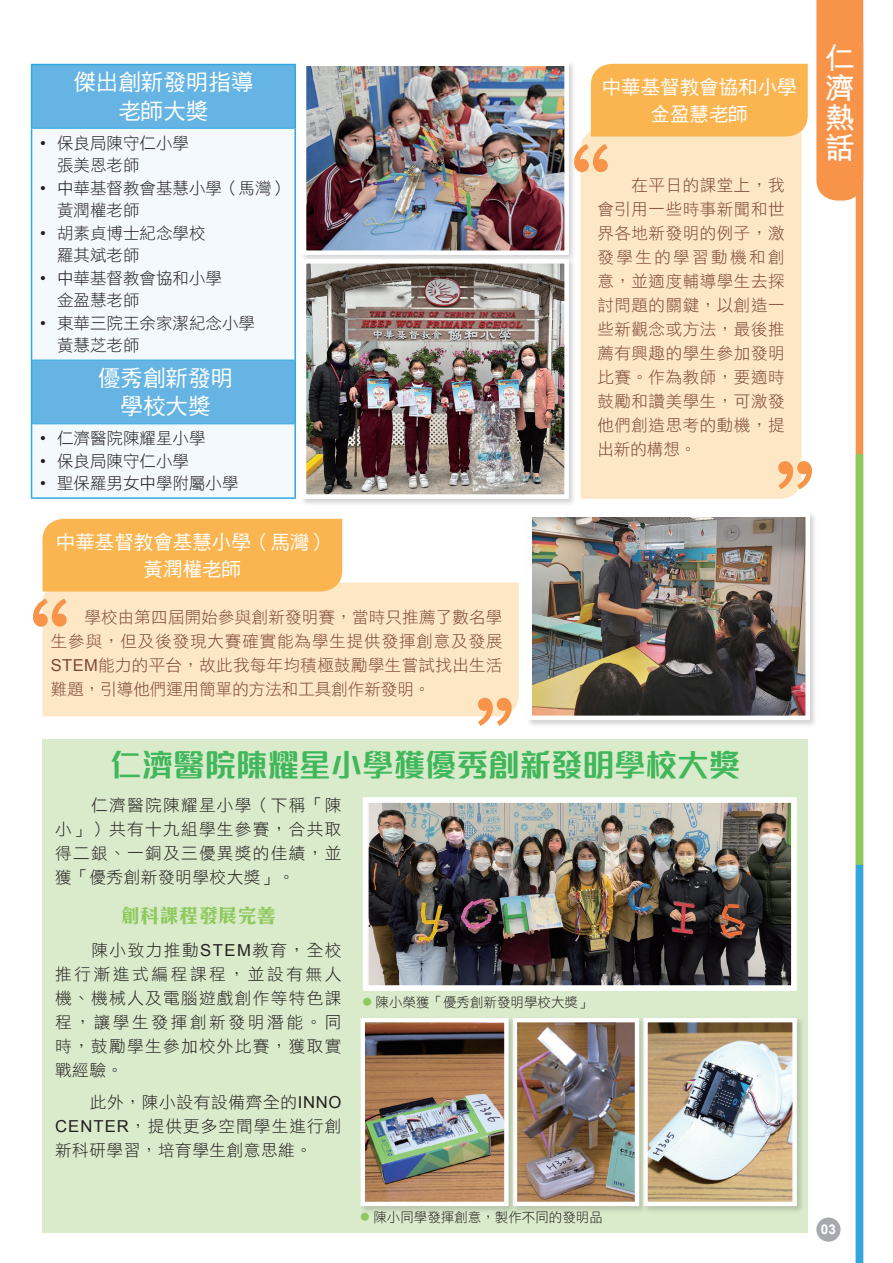
<style>
.page{position:relative;width:893px;height:1263px;background:#fff}
.page>*{position:absolute;margin:0;border:0;box-sizing:border-box;transform-origin:0 0}
.藍標_2{font:700 31.5px "M Finance HK";color:#40b75b}
.t1{font:700 30px/30px "M Hei HK";color:#fff;text-align:justify}
.内文1{font:22.5px "DF Hei Std W5";color:#fff}
.內文{font:19.5px "DF Hei Std W5";color:#fff}
.内文1-2{font:700 19.5px "C Hei 3 HK";color:#8ec95d}
.内文1-3{font:16.5px/24px "DF Hei Std W3";letter-spacing:.02em;color:#7b4737;text-align:justify}
.内文1-4{font:16.5px/24px "DF Hei Std W3";letter-spacing:.03em;color:#231f20;text-align:justify}
.内文1-5{font:16.5px "DF Hei Std W3";color:#231f20}
.t2{font:13.5px "DF Hei Std W3";color:#231f20}
.t3{font:700 13.5px "Arial";color:#fff}
.s1{font-family:"Arial"}
.s2{font-size:9px;color:#8ec95d}
</style>
<div class="page">
<div style="left:580px;top:129px;width:221px;height:370px;background:#fee7c5"></div>
<div style="left:43px;top:583px;width:476px;height:133px;background:#fee7c5"></div>
<div style="left:43px;top:739px;width:765px;height:494px;background:#daebcb"></div>
<div style="left:526px;top:511px;width:291px;height:216px;background:#231f20;opacity:.2"></div>
<img style="left:532px;top:517px;width:273px;height:198px">
<div style="left:300px;top:60px;width:277px;height:202px;background:#231f20;opacity:.2"></div>
<img style="left:307px;top:67px;width:257px;height:183px">
<div style="left:302px;top:62px;width:267px;height:193px;border:4px solid #fff"></div>
<div style="left:300px;top:257px;width:277px;height:249px;background:#231f20;opacity:.2"></div>
<img style="left:307px;top:264px;width:257px;height:230px">
<div style="left:302px;top:259px;width:267px;height:240px;border:4px solid #fff"></div>
<div style="left:32px;top:65px;width:262px;height:63px;background:#65b4e4"></div>
<svg style="left:32px;top:129px;width:262px;height:368px;fill:#f4f9fd"></svg>
<hr style="left:31px;top:64px;width:265px;height:1px;background:#2fa8df">
<hr style="left:31px;top:65px;width:1px;height:63px;background:#2fa8df">
<hr style="left:294px;top:65px;width:2px;height:63px;background:#2fa8df">
<hr style="left:31px;top:128px;width:1px;height:232px;background:#2fa8df">
<hr style="left:294px;top:128px;width:2px;height:232px;background:#2fa8df">
<hr style="left:31px;top:360px;width:1px;height:64px;background:#2fa8df">
<hr style="left:294px;top:360px;width:2px;height:64px;background:#2fa8df">
<hr style="left:31px;top:424px;width:1px;height:73px;background:#2fa8df">
<hr style="left:294px;top:424px;width:2px;height:73px;background:#2fa8df">
<hr style="left:31px;top:497px;width:265px;height:2px;background:#2fa8df">
<hr style="left:32px;top:128px;width:262px;height:1px;background:#2fa8df">
<hr style="left:32px;top:360px;width:262px;height:1px;background:#2fa8df">
<hr style="left:32px;top:423px;width:262px;height:1px;background:#2fa8df">
<svg style="left:778px;top:461px;width:34px;height:28px"></svg>
<svg style="left:478px;top:698px;width:34px;height:28px"></svg>
<svg style="left:574px;top:144px;width:34px;height:28px"></svg>
<svg style="left:33px;top:598px;width:34px;height:29px"></svg>
<div style="left:591px;top:64px;width:217px;height:72px;background:#fbb550"></div>
<div style="left:43px;top:519px;width:299px;height:72px;background:#fbb550"></div>
<div style="left:642px;top:1016px;width:162px;height:197px;background:#231f20;opacity:.2"></div>
<img style="left:648px;top:1023px;width:144px;height:178px">
<div style="left:643px;top:1018px;width:154px;height:188px;border:4px solid #fff"></div>
<img style="left:370px;top:804px;width:420px;height:180px">
<div style="left:363px;top:797px;width:434px;height:194px;border:6px solid #fff"></div>
<div style="left:511px;top:1016px;width:136px;height:197px;background:#231f20;opacity:.2"></div>
<img style="left:518px;top:1023px;width:116px;height:178px">
<div style="left:513px;top:1018px;width:126px;height:188px;border:4px solid #fff"></div>
<div style="left:359px;top:1016px;width:157px;height:197px;background:#231f20;opacity:.2"></div>
<img style="left:366px;top:1023px;width:138px;height:178px">
<div style="left:361px;top:1018px;width:148px;height:188px;border:4px solid #fff"></div>
<div style="left:856px;top:43px;width:7px;height:1220px;background:#f79449"></div>
<div style="left:856px;top:454px;width:7px;height:411px;background:#8ec95d"></div>
<div style="left:856px;top:865px;width:7px;height:398px;background:#2fa8df"></div>
<div style="left:816px;top:0;width:47px;height:201px;background:#f79449"></div>
<div style="left:816px;top:1217px;width:24px;height:25px;background:#a8a9ad;border-radius:50%"></div>
<p class="内文1" style="left:73px;top:70px;width:181px">傑出創新發明指導</p>
<p class="内文1" style="left:118px;top:99px;width:91px">老師大獎</p>
<p class="内文1-5" style="left:40px;top:134px;width:151px"><span class="s1">•</span> 保良局陳守仁小學</p>
<p class="内文1-4" style="left:57px;top:153px;width:84px">張美恩老師</p>
<p class="内文1-5" style="left:40px;top:179px;width:250px"><span class="s1">•</span> 中華基督教會基慧小學（馬灣）</p>
<p class="内文1-4" style="left:57px;top:198px;width:84px">黃潤權老師</p>
<p class="内文1-5" style="left:40px;top:224px;width:167px"><span class="s1">•</span> 胡素貞博士紀念學校</p>
<p class="内文1-4" style="left:57px;top:243px;width:84px">羅其斌老師</p>
<p class="内文1-5" style="left:40px;top:269px;width:184px"><span class="s1">•</span> 中華基督教會協和小學</p>
<p class="内文1-4" style="left:57px;top:288px;width:84px">金盈慧老師</p>
<p class="内文1-5" style="left:40px;top:314px;width:217px"><span class="s1">•</span> 東華三院王余家潔紀念小學</p>
<p class="内文1-4" style="left:57px;top:333px;width:84px">黃慧芝老師</p>
<p class="内文1" style="left:98px;top:366px;width:136px">優秀創新發明</p>
<p class="内文1" style="left:121px;top:394px;width:91px">學校大獎</p>
<p class="内文1-5" style="left:40px;top:430px;width:167px"><span class="s1">•</span> 仁濟醫院陳耀星小學</p>
<p class="内文1-5" style="left:40px;top:452px;width:151px"><span class="s1">•</span> 保良局陳守仁小學</p>
<p class="内文1-5" style="left:40px;top:475px;width:200px"><span class="s1">•</span> 聖保羅男女中學附屬小學</p>
<p class="內文" style="left:56px;top:531px;width:274px">中華基督教會基慧小學（馬灣）</p>
<p class="內文" style="left:144px;top:558px;width:99px">黃潤權老師</p>
<p class="内文1-3" style="left:51px;top:605px;width:453px;text-indent:33px">學校由第四屆開始參與創新發明賽，當時只推薦了數名學生參與，但及後發現大賽確實能為學生提供發揮創意及發展<span class="s1">STEM</span>能力的平台，故此我每年均積極鼓勵學生嘗試找出生活難題，引導他們運用簡單的方法和工具創作新發明。</p>
<p class="內文" style="left:602px;top:76px;width:196px">中華基督教會協和小學</p>
<p class="內文" style="left:650px;top:103px;width:99px">金盈慧老師</p>
<p class="内文1-3" style="left:597px;top:172px;width:189px;text-indent:34px">在平日的課堂上，我會引用一些時事新聞和世界各地新發明的例子，激發學生的學習動機和創意，並適度輔導學生去探討問題的關鍵，以創造一些新觀念或方法，最後推薦有興趣的學生參加發明比賽。作為教師，要適時鼓勵和讚美學生，可激發他們創造思考的動機，提出新的構想。</p>
<p class="藍標_2" style="left:110px;top:741px;width:631px">仁濟醫院陳耀星小學獲優秀創新發明學校大獎</p>
<p class="内文1-4" style="left:55px;top:793px;width:288px;text-indent:36px">仁濟醫院陳耀星小學（下稱「陳小」）共有十九組學生參賽，合共取得二銀、一銅及三優異獎的佳績，並獲「優秀創新發明學校大獎」。</p>
<p class="内文1-2" style="left:120px;top:901px;width:158px">創科課程發展完善</p>
<p class="内文1-4" style="left:55px;top:937px;width:288px;text-indent:36px">陳小致力推動<span class="s1">STEM</span>教育，全校推行漸進式編程課程，並設有無人機、機械人及電腦遊戲創作等特色課程，讓學生發揮創新發明潛能。同時，鼓勵學生參加校外比賽，獲取實戰經驗。</p>
<p class="内文1-4" style="left:55px;top:1090px;width:288px;text-indent:35px">此外，陳小設有設備齊全的<span class="s1">INNO CENTER</span>，提供更多空間學生進行創新科研學習，培育學生創意思維。</p>
<p class="t2" style="left:363px;top:995px;width:230px"><span class="s2">●</span> 陳小榮獲「優秀創新發明學校大獎」</p>
<p class="t2" style="left:361px;top:1210px;width:244px"><span class="s2">●</span> 陳小同學發揮創意，製作不同的發明品</p>
<p class="t1" style="left:825px;top:41px;width:30px">仁濟熱話</p>
<p class="t3" style="left:821px;top:1221px;width:17px">03</p>
</div>
